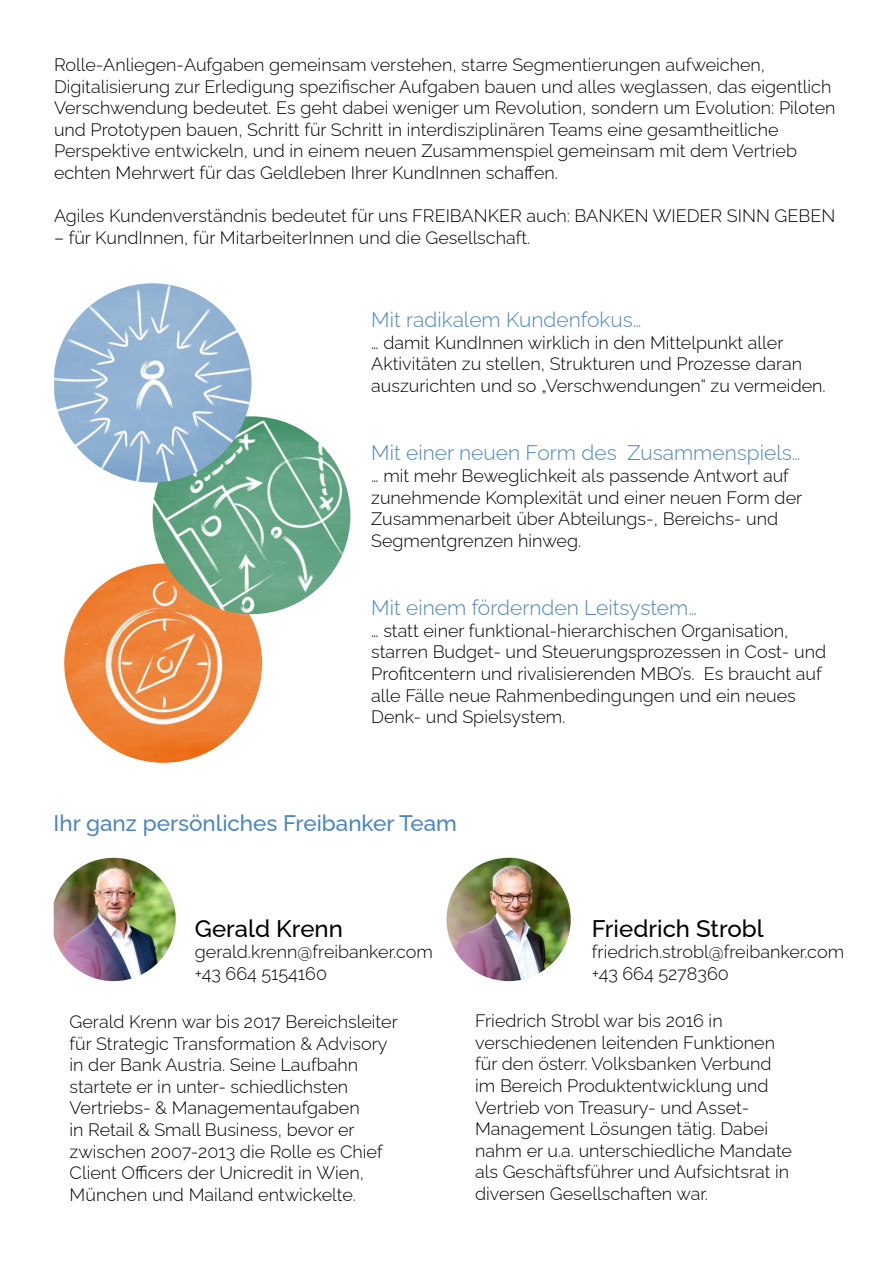
<style>
.page{position:relative;width:893px;height:1263px;background:#fff}
.page>*{position:absolute;margin:0;border:0;box-sizing:border-box;transform-origin:0 0}
.t1{font:500 24px "Raleway";color:#000}
.t2{font:500 22.5px "Raleway";color:#4c85bf}
.t3{font:300 21px "Raleway";color:#4c85bf}
.t4{font:300 18px/21.6px "Raleway";color:#000}
</style>
<div class="page">
<img style="left:446px;top:858px;width:125px;height:123px">
<img style="left:54px;top:858px;width:122px;height:123px">
<img style="left:64px;top:563px;width:198px;height:200px">
<img style="left:153px;top:416px;width:197px;height:198px;border-radius:99px">
<img style="left:54px;top:283px;width:197px;height:200px">
<p class="t4" style="left:54px;top:52px;width:783px">Rolle-Anliegen-Aufgaben gemeinsam verstehen, starre Segmentierungen aufweichen, Digitalisierung zur Erledigung spezifischer Aufgaben bauen und alles weglassen, das eigentlich Verschwendung bedeutet. Es geht dabei weniger um Revolution, sondern um Evolution: Piloten und Prototypen bauen, Schritt für Schritt in interdisziplinären Teams eine gesamtheitliche Perspektive entwickeln, und in einem neuen Zusammenspiel gemeinsam mit dem Vertrieb echten Mehrwert für das Geldleben Ihrer KundInnen schaffen.</p>
<p class="t4" style="left:54px;top:203px;width:783px">Agiles Kundenverständnis bedeutet für uns FREIBANKER auch: BANKEN WIEDER SINN GEBEN</p>
<p class="t4" style="left:54px;top:225px;width:478px">– für KundInnen, für MitarbeiterInnen und die Gesellschaft.</p>
<p class="t3" style="left:371px;top:303px;width:272px">Mit radikalem Kundenfokus…</p>
<p class="t4" style="left:371px;top:330px;width:456px">… damit KundInnen wirklich in den Mittelpunkt aller<br>Aktivitäten zu stellen, Strukturen und Prozesse daran auszurichten und so „Verschwendungen“ zu vermeiden.</p>
<p class="t3" style="left:371px;top:436px;width:431px">Mit einer neuen Form des Zusammenspiels…</p>
<p class="t4" style="left:371px;top:463px;width:433px">… mit mehr Beweglichkeit als passende Antwort auf zunehmende Komplexität und einer neuen Form der Zusammenarbeit über Abteilungs-, Bereichs- und Segmentgrenzen hinweg.</p>
<p class="t3" style="left:371px;top:591px;width:327px">Mit einem fördernden Leitsystem…</p>
<p class="t4" style="left:371px;top:618px;width:456px">… statt einer funktional-hierarchischen Organisation, starren Budget- und Steuerungsprozessen in Cost- und Profitcentern und rivalisierenden MBO’s. Es braucht auf alle Fälle neue Rahmenbedingungen und ein neues Denk- und Spielsystem.</p>
<p class="t2" style="left:54px;top:805px;width:405px">Ihr ganz persönliches Freibanker Team</p>
<p class="t1" style="left:195px;top:909px;width:149px">Gerald Krenn</p>
<p class="t4" style="left:195px;top:939px;width:239px">gerald.krenn@freibanker.com</p>
<p class="t4" style="left:195px;top:961px;width:134px">+43 664 5154160</p>
<p class="t4" style="left:70px;top:1009px;width:330px">Gerald Krenn war bis 2017 Bereichsleiter für Strategic Transformation &amp; Advisory in der Bank Austria. Seine Laufbahn startete er in unter- schiedlichsten Vertriebs- &amp; Managementaufgaben<br>in Retail &amp; Small Business, bevor er zwischen 2007-2013 die Rolle es Chief Client Officers der Unicredit in Wien, München und Mailand entwickelte.</p>
<p class="t1" style="left:592px;top:909px;width:173px">Friedrich Strobl</p>
<p class="t4" style="left:592px;top:939px;width:254px">friedrich.strobl@freibanker.com</p>
<p class="t4" style="left:592px;top:961px;width:138px">+43 664 5278360</p>
<p class="t4" style="left:475px;top:1008px;width:318px">Friedrich Strobl war bis 2016 in verschiedenen leitenden Funktionen für den österr. Volksbanken Verbund im Bereich Produktentwicklung und Vertrieb von Treasury- und Asset-Management Lösungen tätig. Dabei nahm er u.a. unterschiedliche Mandate als Geschäftsführer und Aufsichtsrat in diversen Gesellschaften war.</p>
</div>
